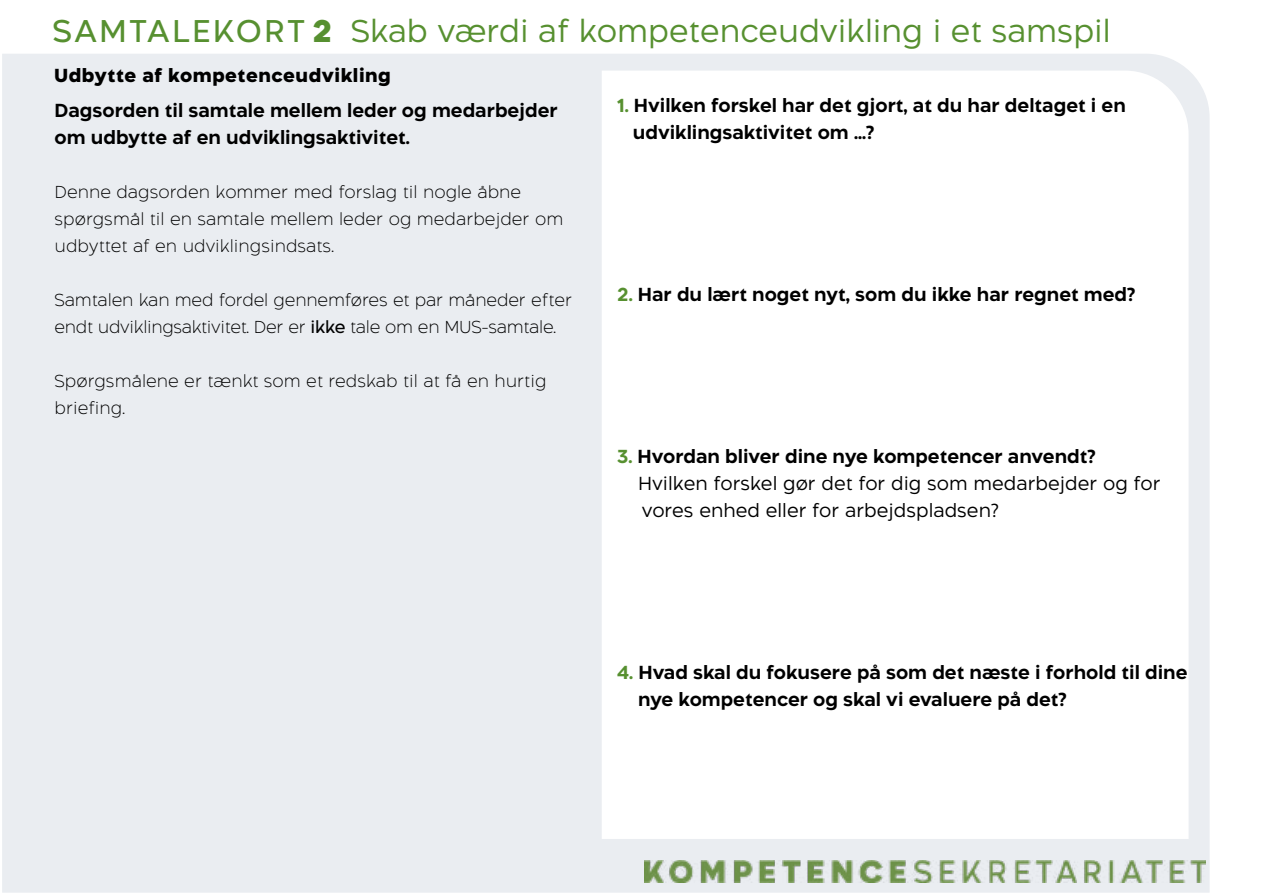
<style>
.page{position:relative;width:1263px;height:893px;background:#fff}
.page>*{position:absolute;margin:0;border:0;box-sizing:border-box;transform-origin:0 0}
.t1{font:300 30px "Aftika";color:#579030}
.t2{font:30px "Aftika";letter-spacing:.08em;color:#579030}
.t3{font:700 18px/27px "Aftika";color:#000}
.t4{font:300 18px/27px "Aftika";color:#000}
.t5{font:800 18px "Aftika";letter-spacing:.03em;color:#000}
.t6{font:200 16.5px/27px "Aftika";color:#000}
.t7{font:200 16.5px/27px "Aftika";letter-spacing:-.02em;color:#000}
.s1{font-weight:800}
.s2{font-weight:400}
.s3{color:#579030}
.s4{font-weight:700;color:#579030}
.s5{font-weight:700}
</style>
<div class="page">
<div style="left:2px;top:54px;width:1207px;height:839px;background:#eaedf1"></div>
<img style="left:644px;top:860px;width:561px;height:22px">
<svg style="left:602px;top:71px;width:586px;height:768px"></svg>
<h1 class="t2" style="left:52px;top:13px;width:281px">SAMTALEKORT <span class="s1">2</span></h1>
<h1 class="t1" style="left:351px;top:13px;width:761px">Skab værdi af kompetenceudvikling i et samspil</h1>
<p class="t5" style="left:54px;top:64px;width:338px">Udbytte af kompetenceudvikling</p>
<p class="t3" style="left:55px;top:98px;width:505px">Dagsorden til samtale mellem leder og medarbejder om udbytte af en udviklingsaktivitet.</p>
<p class="t6" style="left:55px;top:180px;width:510px">Denne dagsorden kommer med forslag til nogle åbne spørgsmål til en samtale mellem leder og medarbejder om udbyttet af en udviklingsindsats.</p>
<p class="t7" style="left:55px;top:288px;width:519px">Samtalen kan med fordel gennemføres et par måneder efter endt udviklingsaktivitet. Der er <span class="s2">ikke</span> tale om en MUS-samtale.</p>
<p class="t6" style="left:55px;top:369px;width:493px">Spørgsmålene er tænkt som et redskab til at få en hurtig briefing.</p>
<p class="t3" style="left:633px;top:93px;width:495px;text-indent:-16px"><span class="s3">1.</span> Hvilken forskel har det gjort, at du har deltaget i en udviklingsaktivitet om ...?</p>
<p class="t3" style="left:617px;top:282px;width:520px"><span class="s3">2.</span> Har du lært noget nyt, som du ikke har regnet med?</p>
<p class="t4" style="left:638px;top:444px;width:524px;text-indent:-21px"><span class="s4">3.</span> <span class="s5">Hvordan bliver dine nye kompetencer anvendt?<br></span>Hvilken forskel gør det for dig som medarbejder og for vores enhed eller for arbejdspladsen?</p>
<p class="t3" style="left:638px;top:660px;width:551px;text-indent:-21px"><span class="s3">4.</span> Hvad skal du fokusere på som det næste i forhold til dine nye kompetencer og skal vi evaluere på det?</p>
</div>
